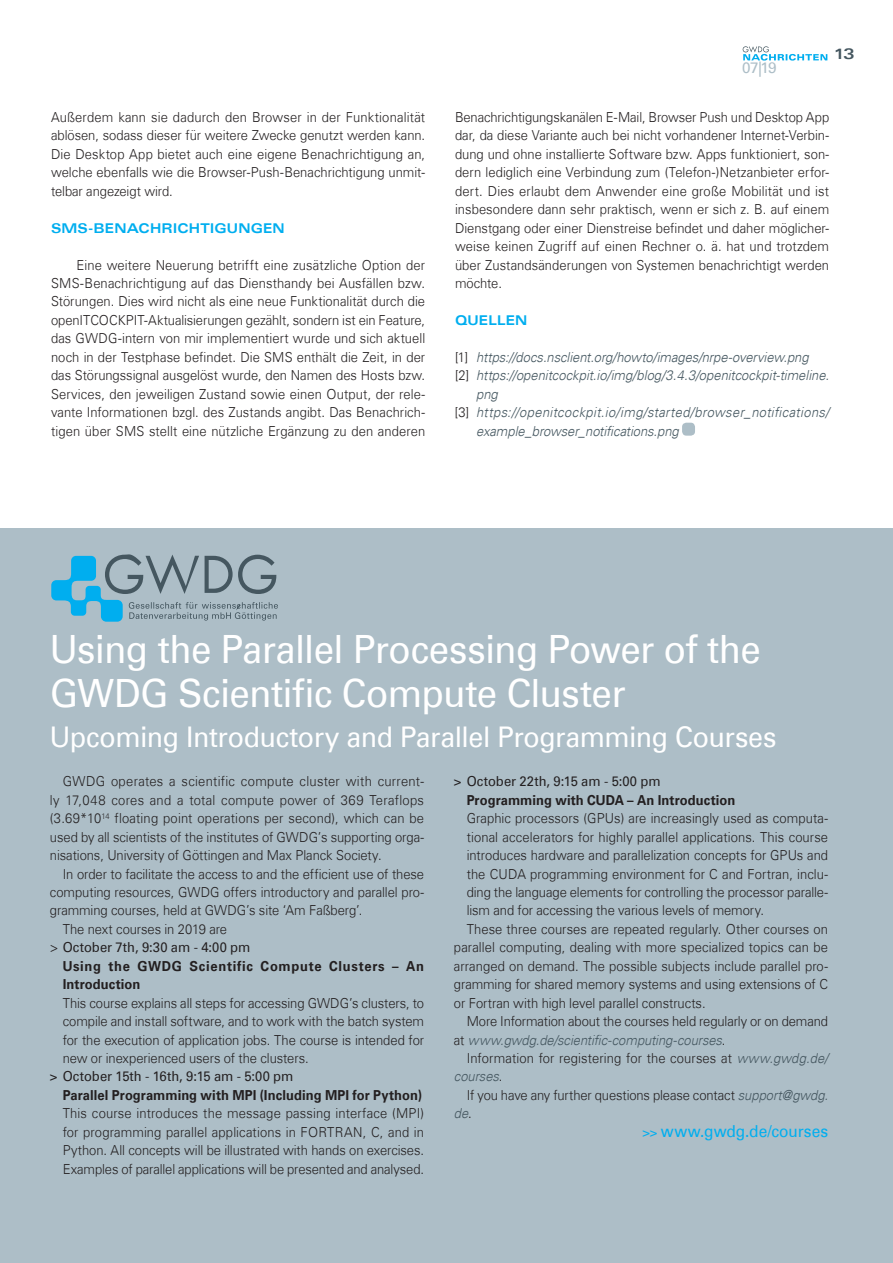
<style>
.page{position:relative;width:893px;height:1263px;background:#fff}
.page>*{position:absolute;margin:0;border:0;box-sizing:border-box;transform-origin:0 0}
.t1{font:39px/44px "Univers Com 55 Roman";letter-spacing:-.02em;color:#fff;scale:.94 1}
.t2{font:28.5px "Univers Com 55 Roman";letter-spacing:-.015em;color:#fff;scale:.94 1}
.t3{font:16.5px "Univers Com 55 Roman";color:#00aeef;scale:.94 1}
.t4{font:15.3px "Univers Com 55 Roman";color:#adbec7}
.t5{font:15px "Univers Com 63 Bold Ext";color:#455760}
.t6{font:300 13.8px/18.5px "Univers Com 45";color:#231f20;text-align:justify;scale:.94 1}
.t7{font:italic 300 13.8px "Univers Com 45";color:#455760;scale:.94 1}
.t8{font:700 13.8px "Univers Com 65";letter-spacing:.01em;color:#231f20;scale:.94 1}
.t9{font:13.8px "Univers Com 55 Roman";color:#231f20;scale:.94 1}
.t10{font:italic 300 13.8px "Univers Com 45";letter-spacing:.03em;color:#455760;scale:.94 1}
.t11{font:700 13.8px/18.5px "Univers Com 65";letter-spacing:.05em;color:#231f20;scale:.94 1}
.t12{font:13.5px "Univers Com 63 Bold Ext";letter-spacing:.01em;color:#00aeef;scale:.94 1}
.s1{font-style:normal;color:#231f20}
.s2{font-family:"Univers Com 45";font-weight:300}
.s3{font-style:italic;color:#455760}
.s4{font-size:13.8px}
</style>
<div class="page">
<svg style="left:743px;top:46px;width:84px;height:15px"></svg>
<div style="left:682px;top:423px;width:13px;height:13px;background:#adbec7;border-radius:4px"></div>
<div style="left:0;top:528px;width:893px;height:735px;background:#adbec7"></div>
<svg style="left:51px;top:554px;width:227px;height:68px"></svg>
<p class="t6" style="left:51px;top:108px;width:400px">Außerdem kann sie dadurch den Browser in der Funktionalität ablösen, sodass dieser für weitere Zwecke genutzt werden kann.<br>Die Desktop App bietet auch eine eigene Benachrichtigung an, welche ebenfalls wie die Browser-Push-Benachrichtigung unmit&shy;telbar angezeigt wird.</p>
<p class="t12" style="left:51px;top:220px;width:247px">SMS-BENACHRICHTIGUNGEN</p>
<p class="t6" style="left:51px;top:255px;width:400px;text-indent:26px">Eine weitere Neuerung betrifft eine zusätzliche Option der SMS-Benachrichtigung auf das Diensthandy bei Ausfällen bzw.<br>Störungen. Dies wird nicht als eine neue Funktionalität durch die openITCOCKPIT-Aktualisierungen gezählt, sondern ist ein Feature, das GWDG-intern von mir implementiert wurde und sich aktuell noch in der Testphase befindet. Die SMS enthält die Zeit, in der das Störungssignal ausgelöst wurde, den Namen des Hosts bzw.<br>Services, den jeweiligen Zustand sowie einen Output, der rele&shy;vante Informationen bzgl. des Zustands angibt. Das Benachrich&shy;tigen über SMS stellt eine nützliche Ergänzung zu den anderen</p>
<p class="t4" style="left:742px;top:58px;width:36px">07|19</p>
<p class="t5" style="left:834px;top:45px;width:22px">13</p>
<p class="t6" style="left:455px;top:108px;width:400px">Benachrichtigungskanälen E-Mail, Browser Push und Desktop App dar, da diese Variante auch bei nicht vorhandener Internet-Verbin&shy;dung und ohne installierte Software bzw. Apps funktioniert, son&shy;dern lediglich eine Verbindung zum (Telefon-)Netzanbieter erfor&shy;dert. Dies erlaubt dem Anwender eine große Mobilität und ist insbesondere dann sehr praktisch, wenn er sich z. B. auf einem Dienstgang oder einer Dienstreise befindet und daher möglicher&shy;weise keinen Zugriff auf einen Rechner o. ä. hat und trotzdem über Zustandsänderungen von Systemen benachrichtigt werden möchte.</p>
<p class="t12" style="left:455px;top:312px;width:76px">QUELLEN</p>
<p class="t7" style="left:455px;top:349px;width:378px"><span class="s1">[1]</span> https://docs.nsclient.org/howto/images/nrpe-overview.png</p>
<p class="t7" style="left:455px;top:367px;width:400px"><span class="s1">[2]</span> https://openitcockpit.io/img/blog/3.4.3/openitcockpit-timeline.</p>
<p class="t7" style="left:476px;top:385px;width:24px">png</p>
<p class="t10" style="left:455px;top:404px;width:400px"><span class="s1">[3]</span> https://openitcockpit.io/img/started/browser_notifications/</p>
<p class="t7" style="left:476px;top:422px;width:217px">example_browser_notifications.png</p>
<h1 class="t1" style="left:50px;top:627px;width:758px">Using the Parallel Processing Power of the<br>GWDG Scientific Compute Cluster</h1>
<h2 class="t2" style="left:50px;top:720px;width:774px">Upcoming Introductory and Parallel Programming Courses</h2>
<p class="t6" style="left:50px;top:772px;width:400px;text-indent:13px">GWDG operates a scientific compute cluster with current&shy;ly 17,048 cores and a total compute power of 369 Teraflops (3.69*10<sup>14</sup> floating point operations per second), which can be used by all scientists of the institutes of GWDG’s supporting orga&shy;nisations, University of Göttingen and Max Planck Society.</p>
<p class="t6" style="left:63px;top:864px;width:386px">In order to facilitate the access to and the efficient use of these</p>
<p class="t6" style="left:50px;top:883px;width:400px">computing resources, GWDG offers introductory and parallel pro-</p>
<p class="t6" style="left:50px;top:901px;width:334px">gramming courses, held at GWDG’s site ‘Am Faßberg’.</p>
<p class="t6" style="left:63px;top:920px;width:176px">The next courses in 2019 are</p>
<p class="t9" style="left:50px;top:939px;width:215px"><span class="s2">&gt;</span> October 7th, 9:30 am - 4:00 pm</p>
<p class="t11" style="left:63px;top:957px;width:386px">Using the GWDG Scientific Compute Clusters – An<br>Introduction</p>
<p class="t6" style="left:63px;top:993px;width:386px">This course explains all steps for accessing GWDG’s clusters, to compile and install software, and to work with the batch system for the execution of application jobs. The course is intended for new or inexperienced users of the clusters.</p>
<p class="t9" style="left:50px;top:1068px;width:261px">&gt; October 15th - 16th, 9:15 am - 5:00 pm</p>
<p class="t8" style="left:63px;top:1087px;width:384px">Parallel Programming with MPI (Including MPI for Python)</p>
<p class="t6" style="left:63px;top:1104px;width:386px">This course introduces the message passing interface (MPI) for programming parallel applications in FORTRAN, C, and in Python. All concepts will be illustrated with hands on exercises.<br>Examples of parallel applications will be presented and analysed.</p>
<p class="t9" style="left:454px;top:773px;width:221px">&gt; October 22th, 9:15 am - 5:00 pm</p>
<p class="t8" style="left:467px;top:792px;width:287px">Programming with CUDA – An Introduction</p>
<p class="t6" style="left:467px;top:809px;width:386px">Graphic processors (GPUs) are increasingly used as computa-</p>
<p class="t6" style="left:467px;top:827px;width:386px">tional accelerators for highly parallel applications. This course</p>
<p class="t6" style="left:467px;top:846px;width:386px">introduces hardware and parallelization concepts for GPUs and</p>
<p class="t6" style="left:467px;top:864px;width:386px">the CUDA programming environment for C and Fortran, inclu-</p>
<p class="t6" style="left:467px;top:883px;width:386px">ding the language elements for controlling the processor paralle-</p>
<p class="t6" style="left:467px;top:901px;width:318px">lism and for accessing the various levels of memory.</p>
<p class="t6" style="left:467px;top:920px;width:386px">These three courses are repeated regularly. Other courses on</p>
<p class="t6" style="left:454px;top:938px;width:400px">parallel computing, dealing with more specialized topics can be</p>
<p class="t6" style="left:454px;top:957px;width:400px">arranged on demand. The possible subjects include parallel pro-</p>
<p class="t6" style="left:454px;top:975px;width:400px">gramming for shared memory systems and using extensions of C</p>
<p class="t6" style="left:454px;top:993px;width:269px">or Fortran with high level parallel constructs.</p>
<p class="t6" style="left:467px;top:1012px;width:386px">More Information about the courses held regularly or on demand</p>
<p class="t7" style="left:454px;top:1031px;width:290px"><span class="s1">at</span> www.gwdg.de/scientific-computing-courses<span class="s1">.</span></p>
<p class="t6" style="left:467px;top:1049px;width:386px">Information for registering for the courses at <span class="s3">www.gwdg.de/</span></p>
<p class="t7" style="left:454px;top:1068px;width:53px">courses<span class="s1">.</span></p>
<p class="t6" style="left:467px;top:1086px;width:386px">If you have any further questions please contact <span class="s3">support@gwdg.</span></p>
<p class="t7" style="left:454px;top:1105px;width:20px">de<span class="s1">.</span></p>
<p class="t3" style="left:643px;top:1121px;width:199px"><span class="s4">&gt;&gt;</span> www.gwdg.de/courses</p>
</div>
